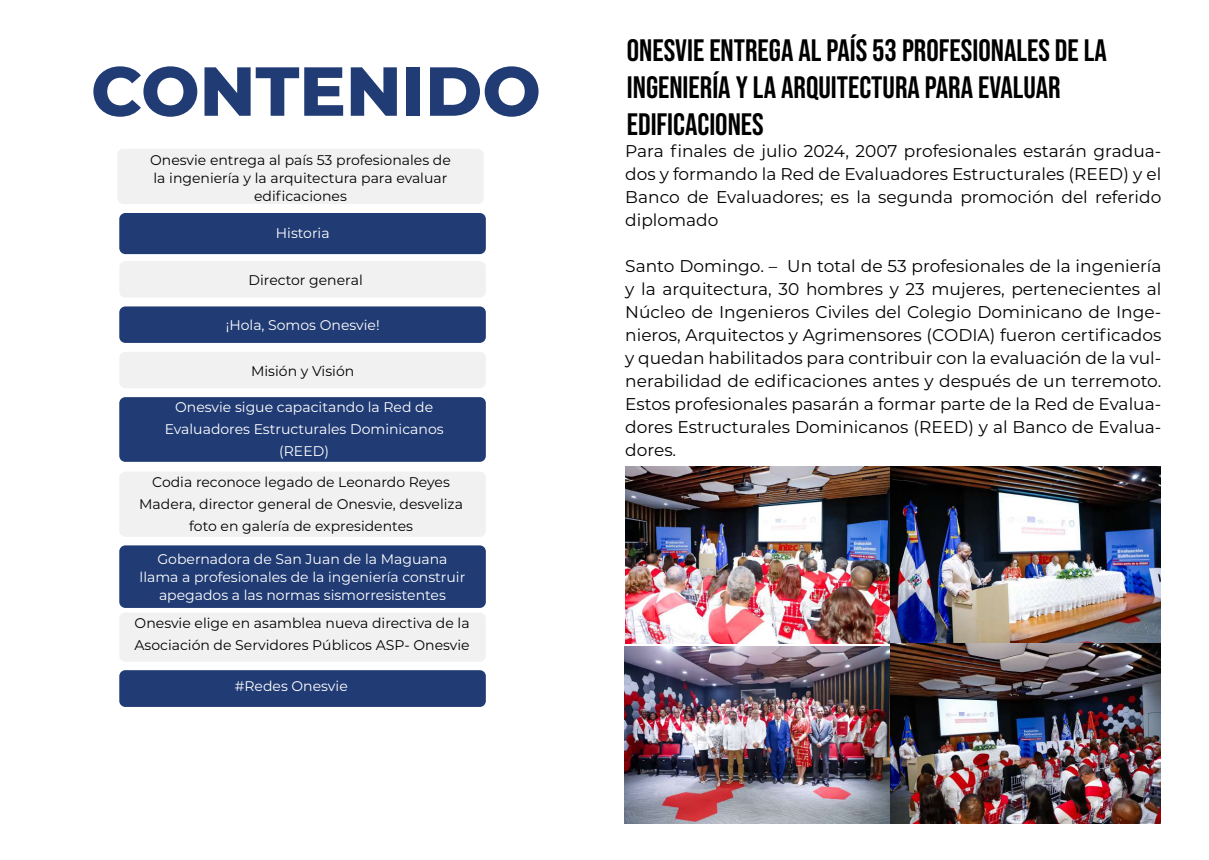
<style>
.page{position:relative;width:1209px;height:860px;background:#fff}
.page>*{position:absolute;margin:0;border:0;box-sizing:border-box;transform-origin:0 0}
.t1{font:800 69.2px "Montserrat";color:#213b74}
.t2{font:31px/37.2px "Bebas Neue";color:#000}
.t3{font:17px/23px "Montserrat";color:#000;text-align:justify}
.t4{font:14px/22px "Montserrat";color:#000;text-align:center}
.t5{font:14px/22px "Montserrat";color:#fff;text-align:center}
</style>
<div class="page">
<div style="left:119px;top:213px;width:367px;height:41px;background:#213b74;border-radius:6px"></div>
<div style="left:119px;top:261px;width:367px;height:37px;background:#f1f1f2;border-radius:6px"></div>
<div style="left:119px;top:306px;width:367px;height:37px;background:#213b74;border-radius:6px"></div>
<div style="left:119px;top:352px;width:367px;height:36px;background:#f1f1f2;border-radius:6px"></div>
<div style="left:119px;top:397px;width:367px;height:65px;background:#213b74;border-radius:6px"></div>
<div style="left:119px;top:472px;width:367px;height:65px;background:#f1f1f2;border-radius:6px"></div>
<div style="left:119px;top:545px;width:367px;height:63px;background:#213b74;border-radius:6px"></div>
<div style="left:119px;top:670px;width:367px;height:37px;background:#213b74;border-radius:6px"></div>
<div style="left:119px;top:612px;width:367px;height:50px;background:#f1f1f2;border-radius:6px"></div>
<div style="left:117px;top:149px;width:367px;height:55px;background:#f1f1f2;border-radius:6px"></div>
<img style="left:625px;top:467px;width:265px;height:177px">
<img style="left:890px;top:467px;width:270px;height:177px">
<img style="left:625px;top:646px;width:265px;height:178px">
<img style="left:890px;top:644px;width:270px;height:180px">
<h1 class="t1" style="left:91px;top:40px;width:451px">CONTENIDO</h1>
<p class="t4" style="left:150px;top:151px;width:302px;line-height:18px">Onesvie entrega al país 53 profesionales de la ingeniería y la arquitectura para evaluar edificaciones</p>
<p class="t5" style="left:276px;top:221px;width:55px">Historia</p>
<p class="t4" style="left:248px;top:269px;width:116px">Director general</p>
<p class="t5" style="left:226px;top:313px;width:155px">¡Hola, Somos Onesvie!</p>
<p class="t4" style="left:251px;top:359px;width:105px">Misión y Visión</p>
<p class="t5" style="left:165px;top:395px;width:280px">Onesvie sigue capacitando la Red de<br>Evaluadores Estructurales Dominicanos (REED)</p>
<p class="t4" style="left:139px;top:471px;width:325px">Codia reconoce legado de Leonardo Reyes<br>Madera, director general de Onesvie, desveliza foto en galería de expresidentes</p>
<p class="t5" style="left:140px;top:549px;width:327px;line-height:18px">Gobernadora de San Juan de la Maguana llama a profesionales de la ingeniería construir apegados a las normas sismorresistentes</p>
<p class="t4" style="left:134px;top:611px;width:337px;text-align:left">Onesvie elige en asamblea nueva directiva de la<br>Asociación de Servidores Públicos ASP- Onesvie</p>
<p class="t5" style="left:235px;top:674px;width:115px">#Redes Onesvie</p>
<h2 class="t2" style="left:627px;top:31px;width:481px">ONESVIE ENTREGA AL PAÍS 53 PROFESIONALES DE LA<br>INGENIERÍA Y LA ARQUITECTURA PARA EVALUAR<br>EDIFICACIONES</h2>
<p class="t3" style="left:625px;top:139px;width:537px">Para finales de julio 2024, 2007 profesionales estarán gradua&shy;dos y formando la Red de Evaluadores Estructurales (REED) y el Banco de Evaluadores; es la segunda promoción del referido diplomado</p>
<p class="t3" style="left:625px;top:254px;width:537px">Santo Domingo. – Un total de 53 profesionales de la ingeniería y la arquitectura, 30 hombres y 23 mujeres, pertenecientes al Núcleo de Ingenieros Civiles del Colegio Dominicano de Inge&shy;nieros, Arquitectos y Agrimensores (CODIA) fueron certificados y quedan habilitados para contribuir con la evaluación de la vul&shy;nerabilidad de edificaciones antes y después de un terremoto.<br>Estos profesionales pasarán a formar parte de la Red de Evalua&shy;dores Estructurales Dominicanos (REED) y al Banco de Evalua&shy;dores.</p>
</div>
